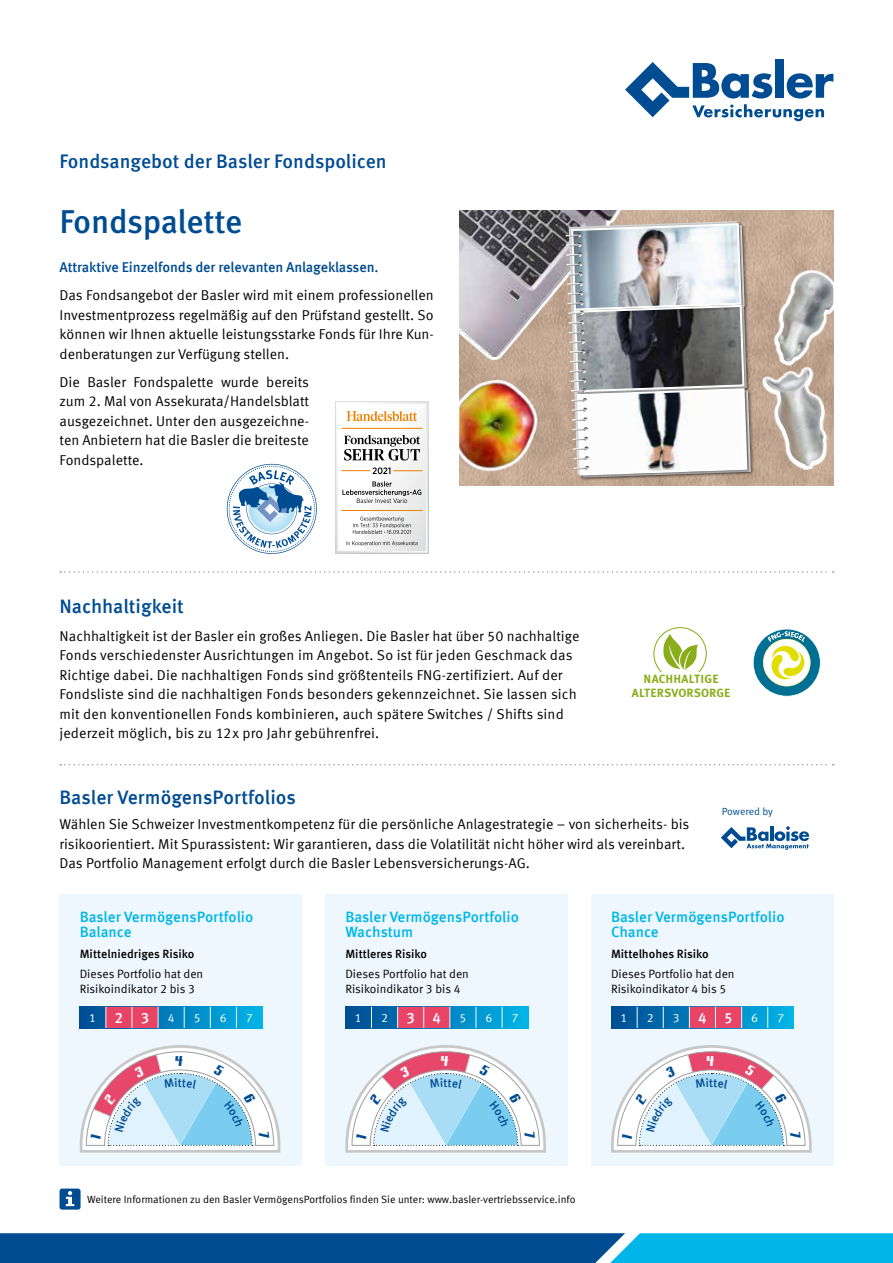
<style>
.page{position:relative;width:893px;height:1263px;background:#fff}
.page>*{position:absolute;margin:0;border:0;box-sizing:border-box;transform-origin:0 0}
.t1{font:500 33px "Meta Pro";letter-spacing:-.015em;color:#004c93}
.t2{font:500 19.5px "Meta Offc";color:#004c93}
.t3{font:500 19.5px "Meta Pro";color:#004c93}
.t4{font:500 15px/15px "Meta Offc";color:#00b6e8}
.t5{font:14.25px/19.5px "Meta Offc Norm";letter-spacing:.005em;color:#000;text-align:justify}
.t6{font:500 14.25px "Meta Offc";letter-spacing:-.01em;color:#004c93}
.t7{font:12px/15px "Meta Offc Norm";color:#000}
.t8{font:500 12px "Meta Offc";color:#000}
.t9{font:12px "Meta Offc Norm";color:#fff}
.t10{font:700 11.85px/13.5px "Meta Plus";letter-spacing:.01em;color:#8aae1b;text-align:center}
.t11{font:10.5px "Meta Offc Norm";color:#000}
.t12{font:10.35px "Meta Pro Norm";letter-spacing:-.005em;color:#004c93}
.s1{font-family:"Meta Offc";font-weight:500;font-size:15px}
</style>
<div class="page">
<svg style="left:0;top:1233px;width:893px;height:30px;background:#066fae"></svg>
<div style="left:775px;top:60px;width:9px;height:38px;background:#004c93"></div>
<svg style="left:625px;top:62px;width:208px;height:59px"></svg>
<div style="left:60px;top:1188px;width:21px;height:21px;background:#004c93;border-radius:3px"></div>
<svg style="left:66px;top:1191px;width:8px;height:15px"></svg>
<div style="left:60px;top:894px;width:242px;height:271px;background:#edf7fd"></div>
<svg style="left:80px;top:1007px;width:183px;height:21px;background:#0089c4"></svg>
<svg style="left:105px;top:1007px;width:54px;height:21px"></svg>
<svg style="left:184px;top:1007px;width:1px;height:21px"></svg>
<svg style="left:210px;top:1007px;width:1px;height:21px"></svg>
<svg style="left:236px;top:1007px;width:1px;height:21px"></svg>
<div style="left:325px;top:894px;width:243px;height:271px;background:#edf7fd"></div>
<svg style="left:345px;top:1007px;width:183px;height:21px;background:#0283bf"></svg>
<svg style="left:371px;top:1007px;width:1px;height:21px"></svg>
<svg style="left:397px;top:1007px;width:53px;height:21px"></svg>
<svg style="left:476px;top:1007px;width:1px;height:21px"></svg>
<svg style="left:502px;top:1007px;width:1px;height:21px"></svg>
<div style="left:591px;top:894px;width:242px;height:271px;background:#edf7fd"></div>
<svg style="left:611px;top:1007px;width:183px;height:21px;background:#017ebb"></svg>
<svg style="left:637px;top:1007px;width:1px;height:21px"></svg>
<svg style="left:663px;top:1007px;width:1px;height:21px"></svg>
<svg style="left:689px;top:1007px;width:53px;height:21px"></svg>
<svg style="left:767px;top:1007px;width:1px;height:21px"></svg>
<svg style="left:60px;top:571px;width:774px;height:2px"></svg>
<svg style="left:60px;top:764px;width:774px;height:1px"></svg>
<svg style="left:721px;top:826px;width:88px;height:24px"></svg>
<svg style="left:227px;top:464px;width:90px;height:90px"></svg>
<svg style="left:753px;top:629px;width:66px;height:67px"></svg>
<div style="left:753px;top:629px;width:68px;height:67px;border:1px solid #fff;border-radius:50%"></div>
<svg style="left:653px;top:627px;width:54px;height:46px"></svg>
<div style="left:336px;top:402px;width:92px;height:151px;background:linear-gradient(to bottom,#e9e9ea,#fbfbfb)"></div>
<div style="left:335px;top:401px;width:94px;height:153px;border:1px solid #fff"></div>
<svg style="left:338px;top:404px;width:88px;height:147px"></svg>
<svg style="left:459px;top:210px;width:374px;height:275px;background:#c5aa95"></svg>
<img style="left:459px;top:210px;width:159px;height:146px">
<div style="left:578px;top:388px;width:176px;height:94px;background:#000;opacity:.45"></div>
<svg style="left:565px;top:221px;width:187px;height:258px"></svg>
<img style="left:459px;top:371px;width:103px;height:110px">
<svg style="left:758px;top:262px;width:75px;height:212px;background:#c2b1a3"></svg>
<img style="left:778px;top:273px;width:55px;height:89px">
<svg style="left:79px;top:1045px;width:202px;height:108px"></svg>
<svg style="left:345px;top:1045px;width:201px;height:108px"></svg>
<svg style="left:611px;top:1045px;width:201px;height:108px"></svg>
<h2 class="t3" style="left:60px;top:146px;width:329px">Fondsangebot der Basler Fondspolicen</h2>
<h1 class="t1" style="left:60px;top:196px;width:184px">Fondspalette</h1>
<p class="t6" style="left:60px;top:259px;width:321px">Attraktive Einzelfonds der relevanten Anlageklassen.</p>
<p class="t5" style="left:60px;top:286px;width:376px">Das Fondsangebot der Basler wird mit einem professionellen Investmentprozess regelmäßig auf den Prüfstand gestellt. So können wir Ihnen aktuelle leistungsstarke Fonds für Ihre Kun&shy;denberatungen zur Verfügung stellen.</p>
<p class="t5" style="left:60px;top:372px;width:251px">Die Basler Fondspalette wurde bereits zum 2. Mal von Assekurata/Handelsblatt ausgezeichnet. Unter den ausgezeichne&shy;ten Anbietern hat die Basler die breiteste Fondspalette.</p>
<h2 class="t2" style="left:60px;top:595px;width:126px">Nachhaltigkeit</h2>
<p class="t5" style="left:60px;top:627px;width:521px;text-align:left">Nachhaltigkeit ist der Basler ein großes Anliegen. Die Basler hat über 50 nachhaltige Fonds verschiedenster Ausrichtungen im Angebot. So ist für jeden Geschmack das Richtige dabei. Die nachhaltigen Fonds sind größtenteils FNG-zertifiziert. Auf der Fondsliste sind die nachhaltigen Fonds besonders gekennzeichnet. Sie lassen sich mit den konventionellen Fonds kombinieren, auch spätere Switches / Shifts sind jederzeit möglich, bis zu 12x pro Jahr gebührenfrei.</p>
<p class="t10" style="left:632px;top:672px;width:100px">NACHHALTIGE<br>ALTERSVORSORGE</p>
<h2 class="t2" style="left:60px;top:785px;width:238px">Basler VermögensPortfolios</h2>
<p class="t5" style="left:60px;top:815px;width:631px;text-align:left">Wählen Sie Schweizer Investmentkompetenz für die persönliche Anlagestrategie – von sicherheits- bis risikoorientiert. Mit Spurassistent: Wir garantieren, dass die Volatilität nicht höher wird als vereinbart.<br>Das Portfolio Management erfolgt durch die Basler Lebensversicherungs-AG.</p>
<p class="t12" style="left:722px;top:803px;width:53px">Powered by</p>
<p class="t4" style="left:80px;top:910px;width:175px">Basler VermögensPortfolio<br>Balance</p>
<p class="t8" style="left:80px;top:946px;width:116px">Mittelniedriges Risiko</p>
<p class="t7" style="left:80px;top:966px;width:125px">Dieses Portfolio hat den<br>Risikoindikator 2 bis 3</p>
<p class="t9" style="left:89px;top:1011px;width:87px">1<span class="s1">23</span>4</p>
<p class="t9" style="left:194px;top:1011px;width:8px">5</p>
<p class="t9" style="left:220px;top:1011px;width:8px">6</p>
<p class="t9" style="left:246px;top:1011px;width:8px">7</p>
<p class="t4" style="left:345px;top:910px;width:175px">Basler VermögensPortfolio<br>Wachstum</p>
<p class="t8" style="left:345px;top:946px;width:83px">Mittleres Risiko</p>
<p class="t7" style="left:345px;top:966px;width:125px">Dieses Portfolio hat den<br>Risikoindikator 3 bis 4</p>
<p class="t9" style="left:355px;top:1011px;width:8px">1</p>
<p class="t9" style="left:381px;top:1011px;width:87px">2<span class="s1">34</span>5</p>
<p class="t9" style="left:486px;top:1011px;width:8px">6</p>
<p class="t9" style="left:512px;top:1011px;width:8px">7</p>
<p class="t4" style="left:611px;top:910px;width:175px">Basler VermögensPortfolio<br>Chance</p>
<p class="t8" style="left:611px;top:946px;width:99px">Mittelhohes Risiko</p>
<p class="t7" style="left:611px;top:966px;width:125px">Dieses Portfolio hat den<br>Risikoindikator 4 bis 5</p>
<p class="t9" style="left:620px;top:1011px;width:8px">1</p>
<p class="t9" style="left:647px;top:1011px;width:8px">2</p>
<p class="t9" style="left:673px;top:1011px;width:87px">3<span class="s1">45</span>6</p>
<p class="t9" style="left:778px;top:1011px;width:8px">7</p>
<p class="t11" style="left:87px;top:1193px;width:490px">Weitere Informationen zu den Basler VermögensPortfolios finden Sie unter: www.basler-vertriebsservice.info</p>
</div>
